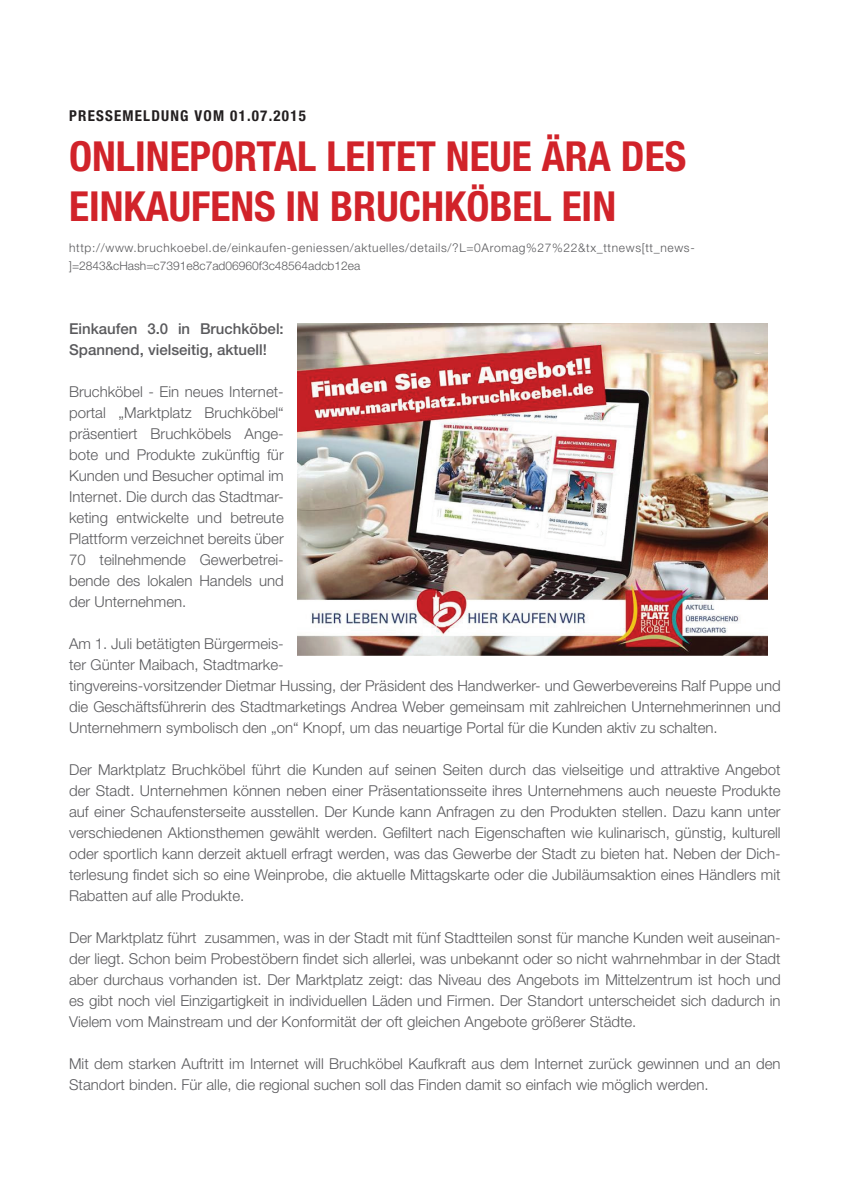
<style>
.page{position:relative;width:851px;height:1191px;background:#fff}
.page>*{position:absolute;margin:0;border:0;box-sizing:border-box;transform-origin:0 0}
.t1{font:700 condensed 41.4px/49.7px "Helvetica Neue LT Std";color:#d1232a}
.t2{font:300 15px/21px "Helvetica Neue LT Std";color:#5a5a5d;text-align:justify}
.t3{font:500 15px/21px "Helvetica Neue LT Std";color:#5a5a5d}
.t4{font:700 condensed 15px "Helvetica Neue LT Std";letter-spacing:.08em;color:#231f20}
.t5{font:300 12px/18px "Helvetica Neue LT Std";letter-spacing:.055em;color:#5a5a5d}
</style>
<div class="page">
<img style="left:298px;top:323px;width:469px;height:332px">
<p class="t4" style="left:69px;top:107px;width:238px">PRESSEMELDUNG VOM 01.07.2015</p>
<h1 class="t1" style="left:69px;top:131px;width:618px">ONLINEPORTAL LEITET NEUE ÄRA DES<br>EINKAUFENS IN BRUCHKÖBEL EIN</h1>
<p class="t5" style="left:69px;top:239px;width:627px">http://www.bruchkoebel.de/einkaufen-geniessen/aktuelles/details/?L=0Aromag%27%22&amp;tx_ttnews[tt_news-]=2843&amp;cHash=c7391e8c7ad06960f3c48564adcb12ea</p>
<p class="t3" style="left:69px;top:318px;width:216px">Einkaufen 3.0 in Bruchköbel:<br>Spannend, vielseitig, aktuell!</p>
<p class="t2" style="left:69px;top:381px;width:216px">Bruchköbel - Ein neues Internet&shy;portal „Marktplatz Bruchköbel“ präsentiert Bruchköbels Ange&shy;bote und Produkte zukünftig für Kunden und Besucher optimal im Internet. Die durch das Stadtmar&shy;keting entwickelte und betreute Plattform verzeichnet bereits über 70 teilnehmende Gewerbetrei&shy;bende des lokalen Handels und der Unternehmen.</p>
<p class="t2" style="left:69px;top:633px;width:713px;text-align:left">Am 1. Juli betätigten Bürgermeis-<br>ter Günter Maibach, Stadtmarke-<br>tingvereins-vorsitzender Dietmar Hussing, der Präsident des Handwerker- und Gewerbevereins Ralf Puppe und die Geschäftsführerin des Stadtmarketings Andrea Weber gemeinsam mit zahlreichen Unternehmerinnen und Unternehmern symbolisch den „on“ Knopf, um das neuartige Portal für die Kunden aktiv zu schalten.</p>
<p class="t2" style="left:69px;top:759px;width:713px">Der Marktplatz Bruchköbel führt die Kunden auf seinen Seiten durch das vielseitige und attraktive Angebot der Stadt. Unternehmen können neben einer Präsentationsseite ihres Unternehmens auch neueste Produkte auf einer Schaufensterseite ausstellen. Der Kunde kann Anfragen zu den Produkten stellen. Dazu kann unter verschiedenen Aktionsthemen gewählt werden. Gefiltert nach Eigenschaften wie kulinarisch, günstig, kulturell oder sportlich kann derzeit aktuell erfragt werden, was das Gewerbe der Stadt zu bieten hat. Neben der Dich&shy;terlesung findet sich so eine Weinprobe, die aktuelle Mittagskarte oder die Jubiläumsaktion eines Händlers mit Rabatten auf alle Produkte.</p>
<p class="t2" style="left:69px;top:927px;width:713px">Der Marktplatz führt zusammen, was in der Stadt mit fünf Stadtteilen sonst für manche Kunden weit auseinan&shy;der liegt. Schon beim Probestöbern findet sich allerlei, was unbekannt oder so nicht wahrnehmbar in der Stadt aber durchaus vorhanden ist. Der Marktplatz zeigt: das Niveau des Angebots im Mittelzentrum ist hoch und es gibt noch viel Einzigartigkeit in individuellen Läden und Firmen. Der Standort unterscheidet sich dadurch in Vielem vom Mainstream und der Konformität der oft gleichen Angebote größerer Städte.</p>
<p class="t2" style="left:69px;top:1053px;width:713px">Mit dem starken Auftritt im Internet will Bruchköbel Kaufkraft aus dem Internet zurück gewinnen und an den<br>Standort binden. Für alle, die regional suchen soll das Finden damit so einfach wie möglich werden.</p>
</div>
